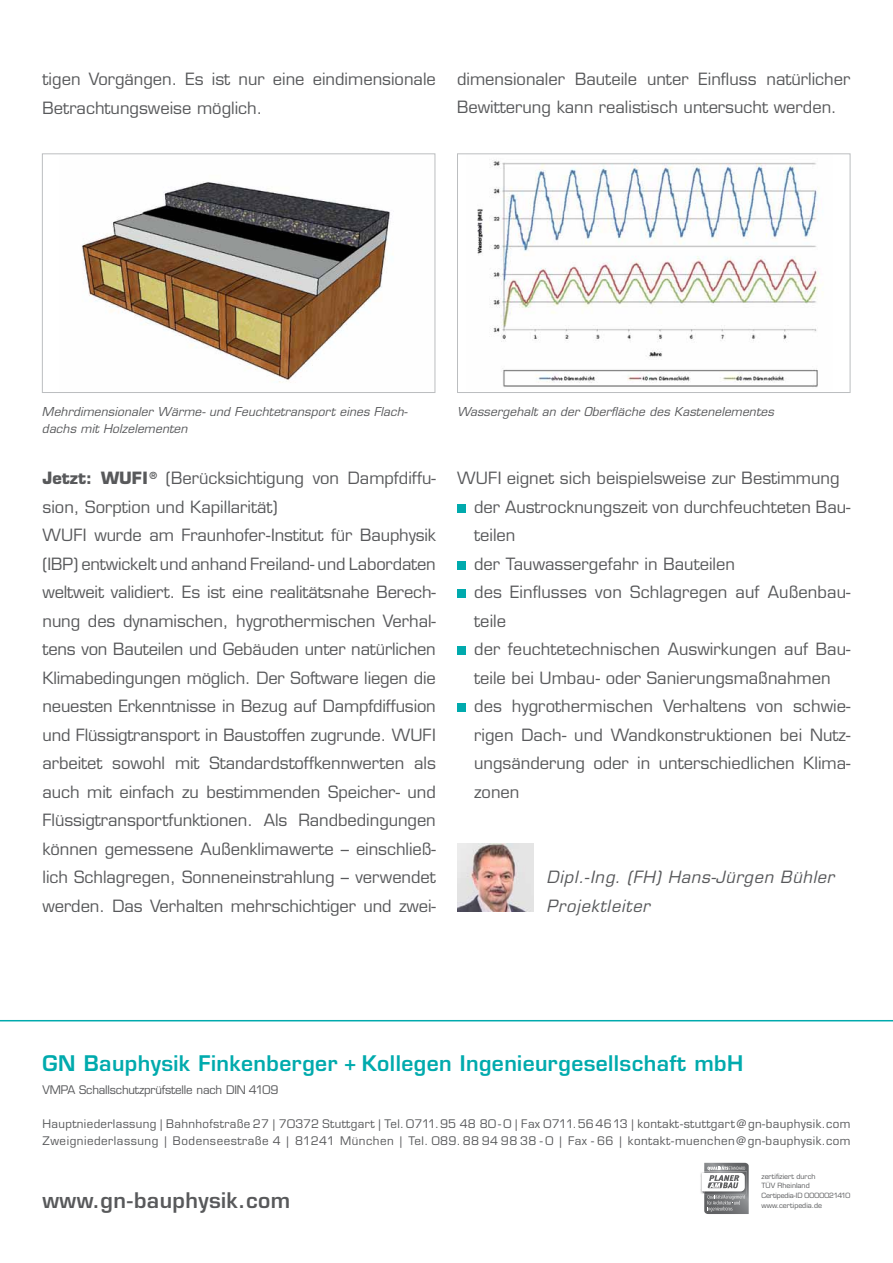
<style>
.page{position:relative;width:893px;height:1263px;background:#fff}
.page>*{position:absolute;margin:0;border:0;box-sizing:border-box;transform-origin:0 0}
.t1{font:600 21px "Eurostile";letter-spacing:.02em;color:#00aaad}
.t2{font:600 21px "Eurostile";letter-spacing:.02em;color:#58595b}
.t3{font:16.5px/28.5px "Eurostile";letter-spacing:-.005em;color:#58595b}
.t4{font:italic 16.5px/28.5px "Eurostile";letter-spacing:.05em;color:#58595b}
.t5{font:italic 12px/17.1px "Eurostile";letter-spacing:.01em;color:#58595b}
.t6{font:11.55px/17.1px "Eurostile";letter-spacing:.03em;color:#58595b}
.t7{font:7.05px/9.8px "Eurostile";color:#58595b}
.s1{font-weight:700}
</style>
<div class="page">
<div style="left:457px;top:504px;width:9px;height:9px;background:#00aaad"></div>
<div style="left:457px;top:561px;width:9px;height:9px;background:#00aaad"></div>
<div style="left:457px;top:589px;width:9px;height:9px;background:#00aaad"></div>
<div style="left:457px;top:646px;width:9px;height:9px;background:#00aaad"></div>
<div style="left:457px;top:703px;width:9px;height:9px;background:#00aaad"></div>
<img style="left:82px;top:181px;width:309px;height:202px">
<div style="left:42px;top:153px;width:393px;height:240px;border:1px solid #bcbec0"></div>
<img style="left:477px;top:160px;width:346px;height:227px">
<div style="left:457px;top:153px;width:393px;height:240px;border:1px solid #bcbec0"></div>
<img style="left:457px;top:843px;width:77px;height:69px">
<hr style="left:0;top:1020px;width:893px;height:1px;background:#00aaad">
<img style="left:700px;top:1172px;width:2px;height:22px">
<svg style="left:702px;top:1163px;width:47px;height:51px"></svg>
<p class="t3" style="left:43px;top:65px;width:395px">tigen Vorgängen. Es ist nur eine eindimensionale<br>Betrachtungsweise möglich.</p>
<p class="t3" style="left:457px;top:65px;width:395px">dimensionaler Bauteile unter Einfluss natürlicher<br>Bewitterung kann realistisch untersucht werden.</p>
<p class="t5" style="left:42px;top:403px;width:367px">Mehrdimensionaler Wärme- und Feuchtetransport eines Flach&shy;dachs mit Holzelementen</p>
<p class="t5" style="left:457px;top:403px;width:318px">Wassergehalt an der Oberfläche des Kastenelementes</p>
<p class="t3" style="left:43px;top:464px;width:395px"><span class="s1">Jetzt: WUFI</span> <sup>®</sup> (Berücksichtigung von Dampfdiffu&shy;sion, Sorption und Kapillarität)<br>WU FI wurde am Fraunhofer-Institut für Bauphysik (IBP) entwickelt und anhand Freiland- und Labordaten weltweit validiert. Es ist eine realitätsnahe Berech&shy;nung des dynamischen, hygrothermischen Verhal&shy;tens von Bauteilen und Gebäuden unter natürlichen Klimabedingungen möglich. Der Software liegen die neuesten Erkenntnisse in Bezug auf Dampfdiffusion und Flüssigtransport in Baustoffen zugrunde. WUFI arbeitet sowohl mit Standardstoffkennwerten als auch mit einfach zu bestimmenden Speicher- und Flüssigtransportfunktionen. Als Randbedingungen können gemessene Außenklimawerte – einschließ&shy;lich Schlagregen, Sonneneinstrahlung – verwendet werden. Das Verhalten mehrschichtiger und zwei-</p>
<p class="t3" style="left:474px;top:464px;width:378px;text-indent:-17px">WUFI eignet sich beispielsweise zur Bestimmung der Austrocknungszeit von durchfeuchteten Bau&shy;teilen<br>der Tauwassergefahr in Bauteilen<br>des Einflusses von Schlagregen auf Außenbau&shy;teile<br>der feuchtetechnischen Auswirkungen auf Bau&shy;teile bei Umbau- oder Sanierungsmaßnahmen des hygrothermischen Verhaltens von schwie&shy;rigen Dach- und Wandkonstruktionen bei Nutz&shy;ungsänderung oder in unterschiedlichen Klima&shy;zonen</p>
<p class="t4" style="left:546px;top:863px;width:289px">Dipl.-Ing. (FH) Hans-Jürgen Bühler<br>Projektleiter</p>
<p class="t1" style="left:43px;top:1050px;width:702px">GN Bauphysik Finkenberger + Kollegen Ingenieurgesellschaft mbH</p>
<p class="t6" style="left:43px;top:1081px;width:10px">VMPA</p>
<p class="t6" style="left:79px;top:1081px;width:155px">Schallschutzprüfstelle nach DIN</p>
<p class="t6" style="left:249px;top:1081px;width:31px">4109</p>
<p class="t6" style="left:43px;top:1115px;width:809px">Hauptniederlassung | Bahnhofstraße 27 | 70372 Stuttgart | Tel. 0711. 95 48 80 - 0 | Fax 0711. 56 46 13 | kontakt-stuttgart@gn-bauphysik.com<br>Zweigniederlassung | Bodenseestraße 4 | 81241 München | Tel. 089. 88 94 98 38 - 0 | Fax - 66 | kontakt-muenchen@gn-bauphysik.com</p>
<p class="t2" style="left:43px;top:1187px;width:249px">www.gn-bauphysik.com</p>
<p class="t7" style="left:761px;top:1171px;width:90px">zertifiziert durch<br>TÜV Rheinland<br>Certipedia-ID 0000021410 www.certipedia.de</p>
</div>
